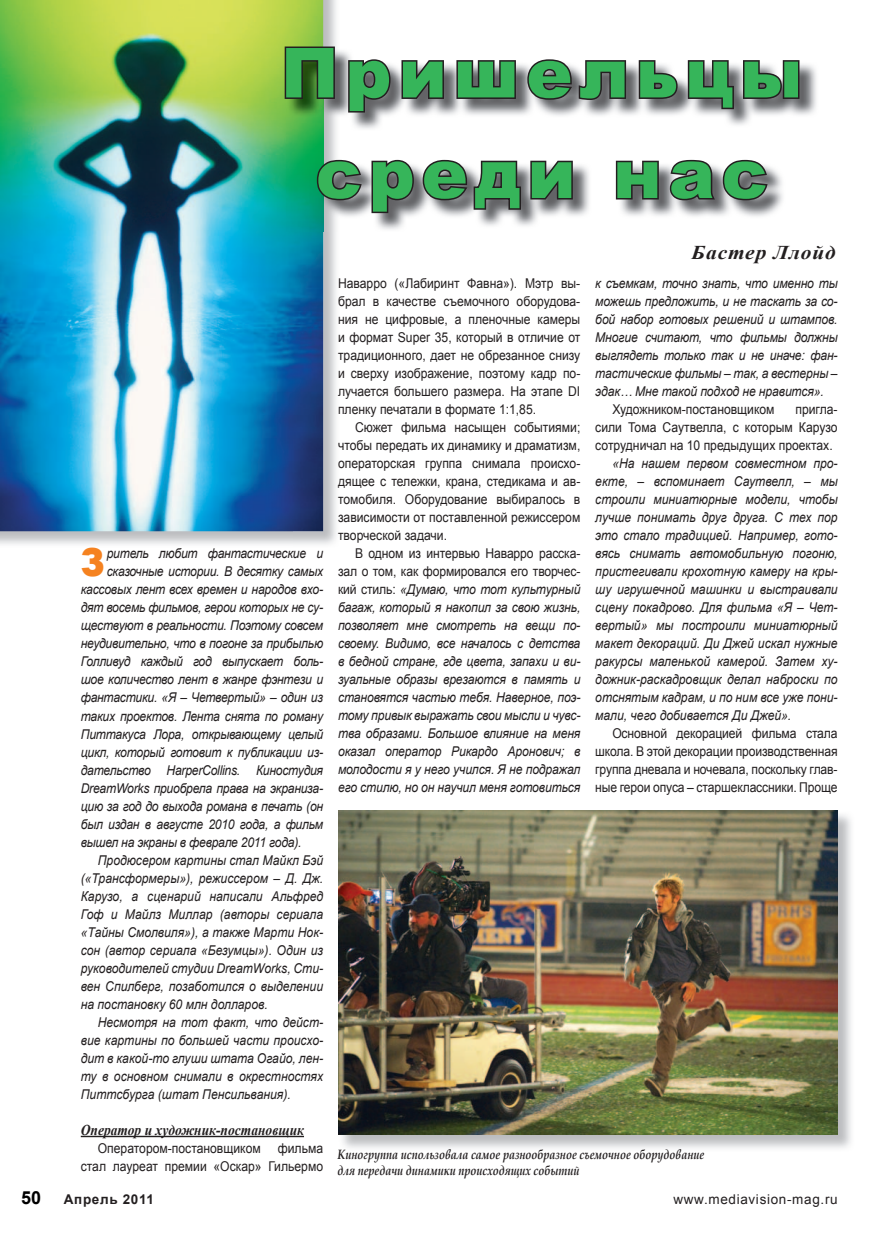
<style>
.page{position:relative;width:893px;height:1234px;background:#fff}
.page>*{position:absolute;margin:0;border:0;box-sizing:border-box;transform-origin:0 0}
.t1{font:900 69px/100.5px "Arial";letter-spacing:.1em;color:#36b55a;text-align:center}
.t2{font:900 38.7px "Arial";color:#f58220;scale:.9 1}
.t3{font:italic 700 19.5px "Times New Roman";letter-spacing:.04em;color:#231f20;scale:1.1 1}
.t4{font:700 18px "Arial";color:#000}
.t5{font:italic 700 15px "Times New Roman";color:#231f20;scale:.9 1}
.t6{font:italic 13.5px/18px "Arial";letter-spacing:-.02em;color:#231f20;text-align:justify;scale:.9 1}
.t7{font:13.5px/18px "Arial";color:#231f20;text-align:justify;scale:.9 1}
.t8{font:italic 13.5px "Arial";color:#231f20;scale:.9 1}
.t9{font:italic 700 13.5px/16.2px "Book Antiqua";color:#231f20;scale:.8 1}
.t10{font:13.5px "Arial";letter-spacing:.05em;color:#231f20}
.t11{font:700 13.5px "Arial";letter-spacing:.05em;color:#231f20}
.s1{font-style:normal}
</style>
<div class="page">
<img style="left:323px;top:0;width:13px;height:45px">
<img style="left:292px;top:231px;width:45px;height:314px">
<img style="left:0;top:0;width:323px;height:531px">
<hr style="left:81px;top:1135px;width:223px;height:1px;background:#231f20">
<img style="left:287px;top:48px;width:529px;height:183px">
<svg style="left:283px;top:45px;width:53px;height:55px"></svg>
<svg style="left:347px;top:58px;width:45px;height:56px"></svg>
<svg style="left:400px;top:59px;width:45px;height:41px"></svg>
<svg style="left:455px;top:59px;width:62px;height:41px"></svg>
<svg style="left:526px;top:58px;width:102px;height:44px"></svg>
<svg style="left:637px;top:59px;width:42px;height:41px"></svg>
<svg style="left:686px;top:59px;width:49px;height:52px"></svg>
<svg style="left:741px;top:59px;width:60px;height:41px"></svg>
<svg style="left:315px;top:158px;width:48px;height:44px"></svg>
<svg style="left:370px;top:158px;width:45px;height:56px"></svg>
<svg style="left:421px;top:158px;width:101px;height:53px"></svg>
<svg style="left:529px;top:159px;width:45px;height:42px"></svg>
<svg style="left:614px;top:159px;width:46px;height:42px"></svg>
<svg style="left:668px;top:158px;width:101px;height:44px"></svg>
<img style="left:338px;top:814px;width:513px;height:334px">
<img style="left:338px;top:810px;width:500px;height:324px">
<h1 class="t1" style="left:281px;top:20px;width:523px">Пришельцы среди нас</h1>
<h3 class="t3" style="left:692px;top:238px;width:133px">Бастер Ллойд</h3>
<h2 class="t2" style="left:81px;top:534px;width:28px">З</h2>
<p class="t6" style="left:107px;top:544px;width:242px">ритель любит фантастические и</p>
<p class="t6" style="left:107px;top:562px;width:242px">сказочные истории. В десятку самых</p>
<p class="t6" style="left:81px;top:580px;width:271px">кассовых лент всех времен и народов вхо-</p>
<p class="t6" style="left:81px;top:598px;width:271px">дят восемь фильмов, герои которых не су-</p>
<p class="t6" style="left:81px;top:616px;width:271px">ществуют в реальности. Поэтому совсем</p>
<p class="t6" style="left:81px;top:634px;width:271px">неудивительно, что в погоне за прибылью</p>
<p class="t6" style="left:81px;top:652px;width:271px">Голливуд каждый год выпускает боль-</p>
<p class="t6" style="left:81px;top:670px;width:271px">шое количество лент в жанре фэнтези и</p>
<p class="t6" style="left:81px;top:688px;width:271px">фантастики. «Я – Четвертый» – один из</p>
<p class="t6" style="left:81px;top:706px;width:271px">таких проектов. Лента снята по роману</p>
<p class="t6" style="left:81px;top:724px;width:271px">Питтакуса Лора, открывающему целый</p>
<p class="t6" style="left:81px;top:742px;width:271px">цикл, который готовит к публикации из-</p>
<p class="t6" style="left:81px;top:760px;width:271px">дательство HarperCollins. Киностудия</p>
<p class="t6" style="left:81px;top:778px;width:271px">DreamWorks приобрела права на экраниза-</p>
<p class="t6" style="left:81px;top:796px;width:271px">цию за год до выхода романа в печать (он</p>
<p class="t6" style="left:81px;top:814px;width:271px">был издан в августе 2010 года, а фильм</p>
<p class="t6" style="left:81px;top:832px;width:247px">вышел на экраны в феврале 2011 года).</p>
<p class="t8" style="left:98px;top:850px;width:252px">Продюсером картины стал Майкл Бэй</p>
<p class="t8" style="left:81px;top:868px;width:271px">(«Трансформеры»), режиссером – Д. Дж.</p>
<p class="t8" style="left:81px;top:886px;width:271px">Карузо, а сценарий написали Альфред</p>
<p class="t8" style="left:81px;top:904px;width:271px">Гоф и Майлз Миллар (авторы сериала</p>
<p class="t8" style="left:81px;top:922px;width:271px">«Тайны Смолвиля»), а также Марти Нок-</p>
<p class="t8" style="left:81px;top:940px;width:271px">сон (автор сериала «Безумцы»). Один из</p>
<p class="t8" style="left:81px;top:958px;width:271px">руководителей студии DreamWorks, Сти-</p>
<p class="t8" style="left:81px;top:976px;width:271px">вен Спилберг, позаботился о выделении</p>
<p class="t8" style="left:81px;top:994px;width:209px">на постановку 60 млн долларов.</p>
<p class="t8" style="left:98px;top:1012px;width:252px">Несмотря на тот факт, что дейст-</p>
<p class="t8" style="left:81px;top:1030px;width:271px">вие картины по большей части происхо-</p>
<p class="t8" style="left:81px;top:1048px;width:271px">дит в какой-то глуши штата Огайо, лен-</p>
<p class="t8" style="left:81px;top:1066px;width:271px">ту в основном снимали в окрестностях</p>
<p class="t8" style="left:81px;top:1084px;width:235px">Питтсбурга (штат Пенсильвания).</p>
<p class="t5" style="left:81px;top:1119px;width:250px">Оператор и художник-постановщик</p>
<p class="t7" style="left:98px;top:1138px;width:183px">Оператором-постановщиком</p>
<p class="t7" style="left:81px;top:1138px;width:271px;text-align:right">фильма<br>стал лауреат премии «Оскар» Гильермо</p>
<p class="t7" style="left:338px;top:274px;width:271px">Наварро («Лабиринт Фавна»). Мэтр вы&shy;брал в качестве съемочного оборудова&shy;ния не цифровые, а пленочные камеры и формат Super 35, который в отличие от традиционного, дает не обрезанное снизу и сверху изображение, поэтому кадр по&shy;лучается большего размера. На этапе DI пленку печатали в формате 1:1,85.</p>
<p class="t7" style="left:338px;top:418px;width:271px;text-indent:17px">Сюжет фильма насыщен событиями; чтобы передать их динамику и драматизм, операторская группа снимала происхо&shy;дящее с тележки, крана, стедикама и ав&shy;томобиля. Оборудование выбиралось в зависимости от поставленной режиссером творческой задачи.</p>
<p class="t6" style="left:338px;top:544px;width:271px;text-indent:17px"><span class="s1">В одном из интервью Наварро расска&shy;зал о том, как формировался его творчес&shy;кий стиль:</span> «Думаю, что тот культурный багаж, который я накопил за свою жизнь, позволяет мне смотреть на вещи по&shy;своему. Видимо, все началось с детства в бедной стране, где цвета, запахи и ви&shy;зуальные образы врезаются в память и становятся частью тебя. Наверное, поэ&shy;тому привык выражать свои мысли и чувс&shy;тва образами. Большое влияние на меня оказал оператор Рикардо Аронович; в молодости я у него учился. Я не подражал его стилю, но он научил меня готовиться</p>
<p class="t6" style="left:595px;top:274px;width:271px">к съемкам, точно знать, что именно ты можешь предложить, и не таскать за со&shy;бой набор готовых решений и штампов.<br>Многие считают, что фильмы должны выглядеть только так и не иначе: фан&shy;тастические фильмы – так, а вестерны – эдак… Мне такой подход не нравится».</p>
<p class="t7" style="left:612px;top:400px;width:182px">Художником-постановщиком</p>
<p class="t7" style="left:595px;top:400px;width:271px;text-indent:200px">пригла&shy;сили Тома Саутвелла, с которым Карузо сотрудничал на 10 предыдущих проектах.</p>
<p class="t6" style="left:595px;top:454px;width:271px;text-indent:17px">«На нашем первом совместном про&shy;екте, – вспоминает Саутвелл, – мы строили миниатюрные модели, чтобы лучше понимать друг друга. С тех пор это стало традицией. Например, гото&shy;вясь снимать автомобильную погоню, пристегивали крохотную камеру на кры&shy;шу игрушечной машинки и выстраивали сцену покадрово. Для фильма «Я – Чет&shy;вертый» мы построили миниатюрный макет декораций. Ди Джей искал нужные ракурсы маленькой камерой. Затем ху&shy;дожник-раскадровщик делал наброски по отснятым кадрам, и по ним все уже пони&shy;мали, чего добивается Ди Джей».</p>
<p class="t7" style="left:595px;top:724px;width:271px;text-indent:17px">Основной декорацией фильма стала школа. В этой декорации производственная группа дневала и ночевала, поскольку глав&shy;ные герои опуса – старшеклассники. Проще</p>
<p class="t9" style="left:338px;top:1145px;width:460px">Киногруппа использовала самое разнообразное съемочное оборудование для передачи динамики происходящих событий</p>
<h3 class="t4" style="left:21px;top:1185px;width:22px">50</h3>
<p class="t11" style="left:64px;top:1190px;width:92px">Апрель 2011</p>
<p class="t10" style="left:673px;top:1190px;width:166px">www.mediavision-mag.ru</p>
</div>
